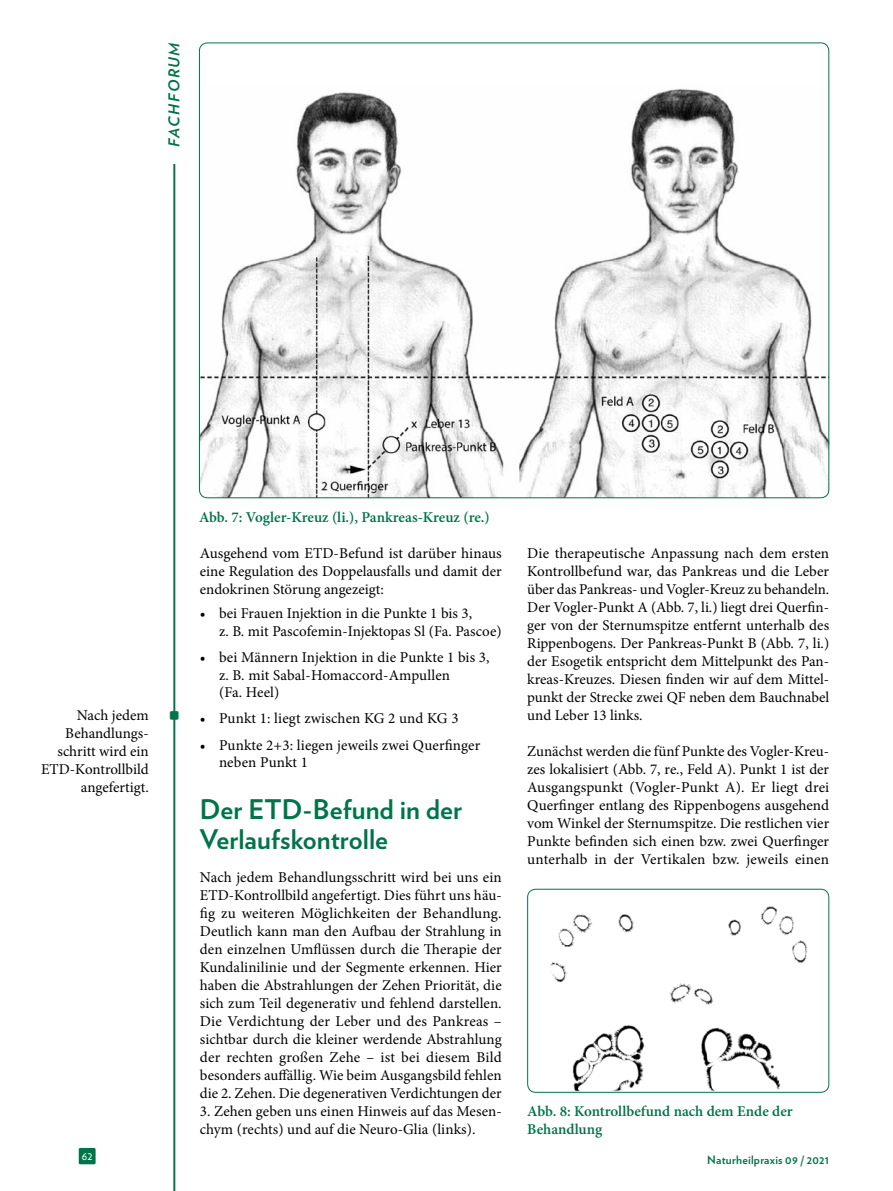
<style>
.page{position:relative;width:893px;height:1191px;background:#fff}
.page>*{position:absolute;margin:0;border:0;box-sizing:border-box;transform-origin:0 0}
.t1{font:700 27px/30px "Verlag";color:#007449}
.t2{font:15.75px "Pflaum Dekorativ";color:#007449}
.t3{font:15px/18px "Minion Pro";letter-spacing:.005em;color:#000;text-align:justify}
.t4{font:600 15px/17.7px "Minion Pro";color:#007449}
.t5{font:italic 700 15px "Verlag";color:#007449}
.t6{font:700 11.55px "Verlag";letter-spacing:.02em;color:#007449}
.t7{font:11.55px "Verlag";color:#fff}
</style>
<div class="page">
<hr style="left:173px;top:43px;width:2px;height:1148px;background:#007449">
<div style="left:168px;top:43px;width:15px;height:121px;background:#fff"></div>
<img style="left:199px;top:88px;width:630px;height:410px">
<img style="left:550px;top:906px;width:258px;height:184px">
<div style="left:527px;top:889px;width:302px;height:203px;border:1px solid #007449;border-radius:8px"></div>
<div style="left:79px;top:1148px;width:17px;height:16px;background:#007449;border-radius:2px"></div>
<p class="t5" style="left:162px;top:147px;width:106px;rotate:-90deg">Fachforum</p>
<p class="t3" style="left:77px;top:706px;width:73px">Nach jedem</p>
<p class="t2" style="left:170px;top:709px;width:11px">❏</p>
<p class="t3" style="left:41px;top:724px;width:109px;text-align:right">Behandlungs&shy;schritt wird ein<br>ETD-Kontrollbild angefertigt.</p>
<p class="t7" style="left:82px;top:1147px;width:12px">62</p>
<p class="t4" style="left:199px;top:508px;width:292px">Abb. 7: Vogler-Kreuz (li.), Pankreas-Kreuz (re.)</p>
<p class="t3" style="left:200px;top:544px;width:303px">Ausgehend vom ETD-Befund ist darüber hinaus eine Regulation des Doppelausfalls und damit der endokrinen Störung angezeigt:</p>
<p class="t3" style="left:219px;top:604px;width:284px;text-indent:-19px">• bei Frauen Injektion in die Punkte 1 bis 3,<br>z. B. mit Pascofemin-Injektopas Sl (Fa. Pascoe)</p>
<p class="t3" style="left:219px;top:648px;width:272px;text-align:left;text-indent:-19px">• bei Männern Injektion in die Punkte 1 bis 3, z. B. mit Sabal-Homaccord-Ampullen<br>(Fa. Heel)</p>
<p class="t3" style="left:200px;top:709px;width:260px">• Punkt 1: liegt zwischen KG 2 und KG 3</p>
<p class="t3" style="left:219px;top:736px;width:263px;text-indent:-19px">• Punkte 2+3: liegen jeweils zwei Querfinger neben Punkt 1</p>
<h1 class="t1" style="left:200px;top:792px;width:264px">Der ETD-Befund in der<br>Verlaufskontrolle</h1>
<p class="t3" style="left:200px;top:868px;width:303px">Nach jedem Behandlungsschritt wird bei uns ein ETD-Kontrollbild angefertigt. Dies führt uns häu&shy;fig zu weiteren Möglichkeiten der Behandlung.<br>Deutlich kann man den Aufbau der Strahlung in den einzelnen Umflüssen durch die Therapie der Kundalinilinie und der Segmente erkennen. Hier haben die Abstrahlungen der Zehen Priorität, die sich zum Teil degenerativ und fehlend darstellen.<br>Die Verdichtung der Leber und des Pankreas – sichtbar durch die kleiner werdende Abstrahlung der rechten großen Zehe – ist bei diesem Bild besonders auffällig. Wie beim Ausgangsbild fehlen die 2. Zehen. Die degenerativen Verdichtungen der</p>
<p class="t3" style="left:200px;top:1102px;width:303px">3. Zehen geben uns einen Hinweis auf das Mesen&shy;chym (rechts) und auf die Neuro-Glia (links).</p>
<p class="t3" style="left:527px;top:544px;width:303px">Die therapeutische Anpassung nach dem ersten Kontrollbefund war, das Pankreas und die Leber über das Pankreas- und Vogler-Kreuz zu behandeln.<br>Der Vogler-Punkt A (Abb. 7, li.) liegt drei Querfin&shy;ger von der Sternumspitze entfernt unterhalb des Rippenbogens. Der Pankreas-Punkt B (Abb. 7, li.) der Esogetik entspricht dem Mittelpunkt des Pan&shy;kreas-Kreuzes. Diesen finden wir auf dem Mittel&shy;punkt der Strecke zwei QF neben dem Bauchnabel und Leber 13 links.</p>
<p class="t3" style="left:527px;top:742px;width:304px">Zunächst werden die fünf Punkte des Vogler-Kreu&shy;zes lokalisiert (Abb. 7, re., Feld A). Punkt 1 ist der Ausgangspunkt (Vogler-Punkt A). Er liegt drei Querfinger entlang des Rippenbogens ausgehend vom Winkel der Sternumspitze. Die restlichen vier Punkte befinden sich einen bzw. zwei Querfinger unterhalb in der Vertikalen bzw. jeweils einen</p>
<p class="t4" style="left:527px;top:1102px;width:267px">Abb. 8: Kontrollbefund nach dem Ende der<br>Behandlung</p>
<p class="t6" style="left:707px;top:1151px;width:123px">Naturheilpraxis 09 / 2021</p>
</div>
